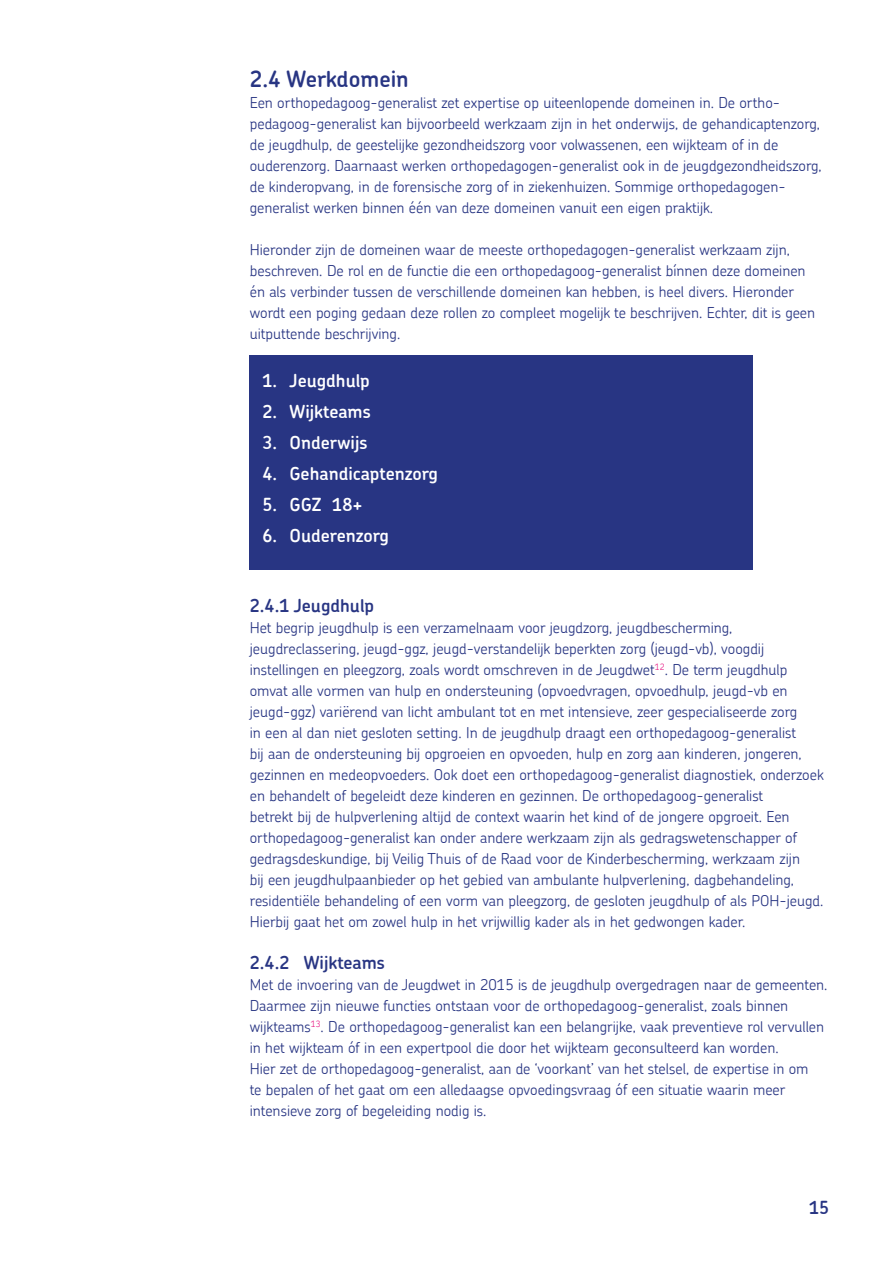
<style>
.page{position:relative;width:893px;height:1263px;background:#fff}
.page>*{position:absolute;margin:0;border:0;box-sizing:border-box;transform-origin:0 0}
.Kop_2{font:600 22.5px "Chevin";color:#283583}
.t1{font:600 18px "Chevin";color:#fff}
.Kop_3{font:600 18px "Chevin";color:#283583}
.Body{font:300 15px/21px "Chevin";color:#283583}
</style>
<div class="page">
<div style="left:250px;top:356px;width:503px;height:214px;background:#283583"></div>
<p class="Kop_2" style="left:250px;top:64px;width:160px">2.4 Werkdomein</p>
<p class="Body" style="left:250px;top:91px;width:574px">Een orthopedagoog-generalist zet expertise op uiteenlopende domeinen in. De ortho&shy;pedagoog-generalist kan bijvoorbeeld werkzaam zijn in het onderwijs, de gehandicaptenzorg, de jeugdhulp, de geestelijke gezondheidszorg voor volwassenen, een wijkteam of in de ouderenzorg. Daarnaast werken orthopedagogen-generalist ook in de jeugdgezondheidszorg, de kinderopvang, in de forensische zorg of in ziekenhuizen. Sommige orthopedagogen&shy;generalist werken binnen één van deze domeinen vanuit een eigen praktijk.</p>
<p class="Body" style="left:250px;top:238px;width:567px">Hieronder zijn de domeinen waar de meeste orthopedagogen-generalist werkzaam zijn, beschreven. De rol en de functie die een orthopedagoog-generalist bínnen deze domeinen én als verbinder tussen de verschillende domeinen kan hebben, is heel divers. Hieronder wordt een poging gedaan deze rollen zo compleet mogelijk te beschrijven. Echter, dit is geen uitputtende beschrijving.</p>
<p class="t1" style="left:263px;top:368px;width:109px">1. Jeugdhulp</p>
<p class="t1" style="left:263px;top:399px;width:110px">2. Wijkteams</p>
<p class="t1" style="left:263px;top:430px;width:106px">3. Onderwijs</p>
<p class="t1" style="left:263px;top:461px;width:177px">4. Gehandicaptenzorg</p>
<p class="t1" style="left:263px;top:492px;width:102px">5. GGZ 18+</p>
<p class="t1" style="left:263px;top:523px;width:128px">6. Ouderenzorg</p>
<p class="Kop_3" style="left:250px;top:593px;width:126px">2.4.1 Jeugdhulp</p>
<p class="Body" style="left:250px;top:616px;width:575px">Het begrip jeugdhulp is een verzamelnaam voor jeugdzorg, jeugdbescherming, jeugdreclassering, jeugd-ggz, jeugd-verstandelijk beperkten zorg (jeugd-vb), voogdij instellingen en pleegzorg, zoals wordt omschreven in de Jeugdwet<sup>12</sup>. De term jeugdhulp omvat alle vormen van hulp en ondersteuning (opvoedvragen, opvoedhulp, jeugd-vb en jeugd-ggz) variërend van licht ambulant tot en met intensieve, zeer gespecialiseerde zorg<br>in een al dan niet gesloten setting. In de jeugdhulp draagt een orthopedagoog-generalist<br>bij aan de ondersteuning bij opgroeien en opvoeden, hulp en zorg aan kinderen, jongeren, gezinnen en medeopvoeders. Ook doet een orthopedagoog-generalist diagnostiek, onderzoek en behandelt of begeleidt deze kinderen en gezinnen. De orthopedagoog-generalist<br>betrekt bij de hulpverlening altijd de context waarin het kind of de jongere opgroeit. Een orthopedagoog-generalist kan onder andere werkzaam zijn als gedragswetenschapper of gedragsdeskundige, bij Veilig Thuis of de Raad voor de Kinderbescherming, werkzaam zijn<br>bij een jeugdhulpaanbieder op het gebied van ambulante hulpverlening, dagbehandeling, residentiële behandeling of een vorm van pleegzorg, de gesloten jeugdhulp of als POH-jeugd.<br>Hierbij gaat het om zowel hulp in het vrijwillig kader als in het gedwongen kader.</p>
<p class="Kop_3" style="left:250px;top:950px;width:137px">2.4.2 Wijkteams</p>
<p class="Body" style="left:250px;top:973px;width:579px">Met de invoering van de Jeugdwet in 2015 is de jeugdhulp overgedragen naar de gemeenten.<br>Daarmee zijn nieuwe functies ontstaan voor de orthopedagoog-generalist, zoals binnen wijkteams<sup>13</sup>. De orthopedagoog-generalist kan een belangrijke, vaak preventieve rol vervullen in het wijkteam óf in een expertpool die door het wijkteam geconsulteerd kan worden.<br>Hier zet de orthopedagoog-generalist, aan de ‘voorkant’ van het stelsel, de expertise in om<br>te bepalen of het gaat om een alledaagse opvoedingsvraag óf een situatie waarin meer intensieve zorg of begeleiding nodig is.</p>
<p class="Kop_3" style="left:809px;top:1196px;width:22px">15</p>
</div>
